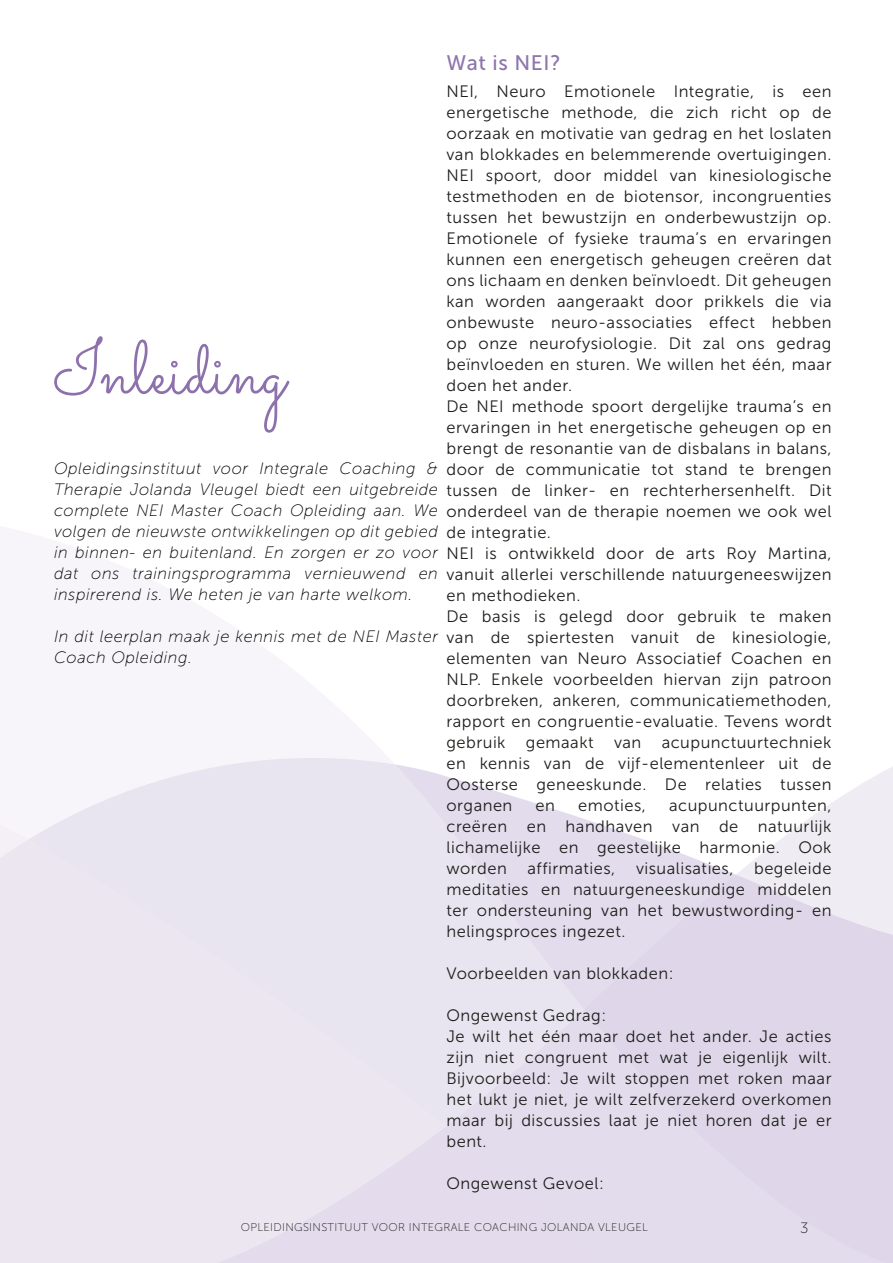
<style>
.page{position:relative;width:893px;height:1263px;background:#fff}
.page>*{position:absolute;margin:0;border:0;box-sizing:border-box;transform-origin:0 0}
.t1{font:75px "Sacramento";color:#8d71ac}
.Textkörper{font:21px "Museo Sans 500";letter-spacing:.03em;color:#8d76ad}
.Textkörper-2{font:16.5px/21px "Museo Sans 300";letter-spacing:.03em;color:#1d1d1b;text-align:justify}
.Textkörper-3{font:italic 16.5px/21px "Museo Sans 100";letter-spacing:.03em;color:#000;text-align:justify}
.t2{font:15px "Museo Sans 100";color:#1d1d1b}
.t3{font:11.25px "Museo Sans 100";letter-spacing:.03em;color:#1d1d1b}
</style>
<div class="page">
<svg style="left:0;top:775px;width:177px;height:488px;background:#ebe6f0"></svg>
<svg style="left:177px;top:758px;width:716px;height:505px;background:#e7e1ee"></svg>
<p class="t1" style="left:54px;top:323px;width:233px">Inleiding</p>
<p class="Textkörper-3" style="left:54px;top:458px;width:385px">Opleidingsinstituut voor Integrale Coaching &amp; Therapie Jolanda Vleugel biedt een uitgebreide complete NEI Master Coach Opleiding aan. We volgen de nieuwste ontwikkelingen op dit gebied in binnen- en buitenland. En zorgen er zo voor dat ons trainingsprogramma vernieuwend en inspirerend is. We heten je van harte welkom.</p>
<p class="Textkörper-3" style="left:54px;top:626px;width:385px">In dit leerplan maak je kennis met de NEI Master<br>Coach Opleiding.</p>
<p class="Textkörper" style="left:446px;top:51px;width:116px">Wat is NEI?</p>
<p class="Textkörper-2" style="left:446px;top:81px;width:387px">NEI, Neuro Emotionele Integratie, is een energetische methode, die zich richt op de oorzaak en motivatie van gedrag en het loslaten van blokkades en belemmerende overtuigingen.<br>NEI spoort, door middel van kinesiologische testmethoden en de biotensor, incongruenties tussen het bewustzijn en onderbewustzijn op.<br>Emotionele of fysieke trauma’s en ervaringen kunnen een energetisch geheugen creëren dat ons lichaam en denken beïnvloedt. Dit geheugen kan worden aangeraakt door prikkels die via onbewuste neuro-associaties effect hebben op onze neurofysiologie. Dit zal ons gedrag beïnvloeden en sturen. We willen het één, maar doen het ander.</p>
<p class="Textkörper-2" style="left:446px;top:396px;width:387px">De NEI methode spoort dergelijke trauma’s en ervaringen in het energetische geheugen op en brengt de resonantie van de disbalans in balans, door de communicatie tot stand te brengen tussen de linker- en rechterhersenhelft. Dit onderdeel van de therapie noemen we ook wel de integratie.</p>
<p class="Textkörper-2" style="left:446px;top:543px;width:387px">NEI is ontwikkeld door de arts Roy Martina, vanuit allerlei verschillende natuurgeneeswijzen en methodieken.</p>
<p class="Textkörper-2" style="left:446px;top:606px;width:387px">De basis is gelegd door gebruik te maken van de spiertesten vanuit de kinesiologie, elementen van Neuro Associatief Coachen en NLP. Enkele voorbeelden hiervan zijn patroon doorbreken, ankeren, communicatiemethoden, rapport en congruentie-evaluatie. Tevens wordt gebruik gemaakt van acupunctuurtechniek en kennis van de vijf-elementenleer uit de Oosterse geneeskunde. De relaties tussen organen</p>
<p class="Textkörper-2" style="left:536px;top:795px;width:21px">en</p>
<p class="Textkörper-2" style="left:578px;top:795px;width:69px">emoties,</p>
<p class="Textkörper-2" style="left:446px;top:795px;width:387px;text-indent:223px">acupunctuurpunten, creëren en handhaven van de natuurlijk lichamelijke en geestelijke harmonie. Ook worden</p>
<p class="Textkörper-2" style="left:528px;top:858px;width:89px">affirmaties,</p>
<p class="Textkörper-2" style="left:636px;top:858px;width:99px">visualisaties,</p>
<p class="Textkörper-2" style="left:446px;top:858px;width:387px;text-indent:308px">begeleide meditaties en natuurgeneeskundige middelen ter ondersteuning van het bewustwording- en helingsproces ingezet.</p>
<p class="Textkörper-2" style="left:446px;top:963px;width:229px">Voorbeelden van blokkaden:</p>
<p class="Textkörper-2" style="left:446px;top:1005px;width:161px">Ongewenst Gedrag:</p>
<p class="Textkörper-2" style="left:446px;top:1026px;width:387px">Je wilt het één maar doet het ander. Je acties zijn niet congruent met wat je eigenlijk wilt.<br>Bijvoorbeeld: Je wilt stoppen met roken maar het lukt je niet, je wilt zelfverzekerd overkomen maar bij discussies laat je niet horen dat je er bent.</p>
<p class="Textkörper-2" style="left:446px;top:1173px;width:159px">Ongewenst Gevoel:</p>
<p class="t3" style="left:241px;top:1221px;width:409px">OPLEIDINGSINSTITUUT VOOR INTEGRALE COACHING JOLANDA VLEUGEL</p>
<p class="t2" style="left:800px;top:1220px;width:10px">3</p>
</div>
